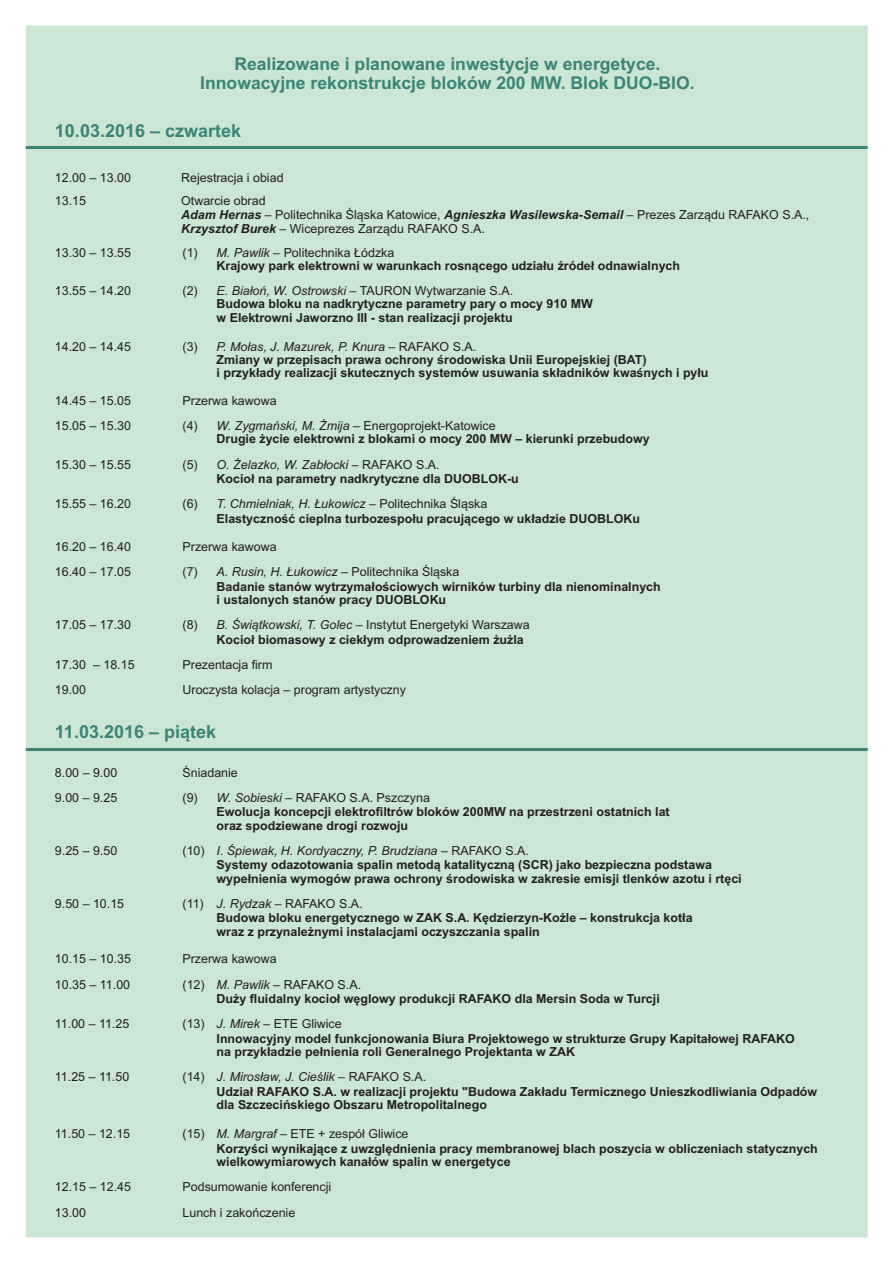
<style>
.page{position:relative;width:893px;height:1263px;background:#fff}
.page>*{position:absolute;margin:0;border:0;box-sizing:border-box;transform-origin:0 0}
.t1{font:700 18px "Arial";color:#3b8476}
.t2{font:700 17.55px/19.6px "Arial";color:#3b8476;text-align:center}
.t3{font:700 12.45px/14.5px "Arial";color:#231f20}
.t4{font:12.45px/14px "Arial";color:#231f20}
.s1{font-weight:700;font-style:italic}
.s2{font-weight:400}
.s3{font-weight:400;font-style:italic}
</style>
<div class="page">
<div style="left:25px;top:25px;width:843px;height:1213px;background:#cbe6d3"></div>
<h2 class="t2" style="left:200px;top:55px;width:496px">Realizowane i planowane inwestycje w energetyce.<br>Innowacyjne rekonstrukcje bloków 200 MW. Blok DUO-BIO.</h2>
<h1 class="t1" style="left:55px;top:124px;width:188px">10.03.2016 – czwartek</h1>
<p class="t4" style="left:55px;top:171px;width:78px">12.00 – 13.00</p>
<p class="t4" style="left:181px;top:171px;width:104px">Rejestracja i obiad</p>
<p class="t4" style="left:55px;top:195px;width:33px">13.15</p>
<p class="t4" style="left:181px;top:195px;width:630px">Otwarcie obrad<br><span class="s1">Adam Hernas</span> – Politechnika Śląska Katowice, <span class="s1">Agnieszka Wasilewska-Semail</span> – Prezes Zarządu RAFAKO S.A.,<br><span class="s1">Krzysztof Burek</span> – Wiceprezes Zarządu RAFAKO S.A.</p>
<p class="t4" style="left:55px;top:247px;width:78px">13.30 – 13.55</p>
<p class="t3" style="left:217px;top:247px;width:465px;line-height:13.2px;text-indent:-34px"><span class="s2">(1)</span> <span class="s3">M. Pawlik –</span> <span class="s2">Politechnika Łódzka<br></span>Krajowy park elektrowni w warunkach rosnącego udziału źródeł odnawialnych</p>
<p class="t4" style="left:55px;top:285px;width:78px">13.55 – 14.20</p>
<p class="t3" style="left:217px;top:285px;width:378px;line-height:13.2px;text-indent:-34px"><span class="s2">(2)</span> <span class="s3">E. Białoń, W. Ostrowski</span> <span class="s2">– TAURON Wytwarzanie S.A.<br></span>Budowa bloku na nadkrytyczne parametry pary o mocy 910 MW w Elektrowni Jaworzno III - stan realizacji projektu</p>
<p class="t4" style="left:55px;top:341px;width:78px">14.20 – 14.45</p>
<p class="t3" style="left:217px;top:341px;width:493px;line-height:13.2px;text-indent:-34px"><span class="s2">(3)</span> <span class="s3">P. Mołas, J. Mazurek, P. Knura</span> <span class="s2">– RAFAKO S.A.<br></span>Zmiany w przepisach prawa ochrony środowiska Unii Europejskiej (BAT)<br>i przykłady realizacji skutecznych systemów usuwania składników kwaśnych i pyłu</p>
<p class="t4" style="left:55px;top:395px;width:78px">14.45 – 15.05</p>
<p class="t4" style="left:183px;top:395px;width:96px">Przerwa kawowa</p>
<p class="t4" style="left:55px;top:420px;width:78px">15.05 – 15.30</p>
<p class="t3" style="left:217px;top:420px;width:435px;line-height:13.2px;text-indent:-34px"><span class="s2">(4)</span> <span class="s3">W. Zygmański, M. Żmija</span> <span class="s2">– Energoprojekt-Katowice<br></span>Drugie życie elektrowni z blokami o mocy 200 MW – kierunki przebudowy</p>
<p class="t4" style="left:55px;top:458px;width:78px">15.30 – 15.55</p>
<p class="t3" style="left:217px;top:458px;width:304px;text-indent:-34px"><span class="s2">(5)</span> <span class="s3">O. Żelazko, W. Zabłocki</span> <span class="s2">– RAFAKO S.A.<br></span>Kocioł na parametry nadkrytyczne dla DUOBLOK-u</p>
<p class="t4" style="left:55px;top:498px;width:78px">15.55 – 16.20</p>
<p class="t3" style="left:217px;top:498px;width:425px;text-indent:-34px"><span class="s2">(6)</span> <span class="s3">T. Chmielniak, H. Łukowicz –</span> <span class="s2">Politechnika Śląska<br></span>Elastyczność cieplna turbozespołu pracującego w układzie DUOBLOKu</p>
<p class="t4" style="left:55px;top:541px;width:78px">16.20 – 16.40</p>
<p class="t4" style="left:183px;top:541px;width:96px">Przerwa kawowa</p>
<p class="t4" style="left:55px;top:566px;width:78px">16.40 – 17.05</p>
<p class="t3" style="left:217px;top:565px;width:446px;text-indent:-34px"><span class="s2">(7)</span> <span class="s3">A. Rusin, H. Łukowicz</span> <span class="s2">– Politechnika Śląska<br></span>Badanie stanów wytrzymałościowych wirników turbiny dla nienominalnych</p>
<p class="t3" style="left:217px;top:593px;width:231px">i ustalonych stanów pracy DUOBLOKu</p>
<p class="t4" style="left:55px;top:619px;width:78px">17.05 – 17.30</p>
<p class="t3" style="left:217px;top:618px;width:315px;text-indent:-34px"><span class="s2">(8)</span> <span class="s3">B. Świątkowski, T. Golec</span> <span class="s2">– Instytut Energetyki Warszawa<br></span>Kocioł biomasowy z ciekłym odprowadzeniem żużla</p>
<p class="t4" style="left:55px;top:658px;width:81px">17.30 – 18.15</p>
<p class="t4" style="left:183px;top:658px;width:91px">Prezentacja firm</p>
<p class="t4" style="left:55px;top:684px;width:33px">19.00</p>
<p class="t4" style="left:183px;top:684px;width:225px">Uroczysta kolacja – program artystyczny</p>
<h1 class="t1" style="left:55px;top:725px;width:163px">11.03.2016 – piątek</h1>
<p class="t4" style="left:55px;top:766px;width:64px">8.00 – 9.00</p>
<p class="t4" style="left:183px;top:766px;width:57px">Śniadanie</p>
<p class="t4" style="left:55px;top:792px;width:64px">9.00 – 9.25</p>
<p class="t3" style="left:217px;top:791px;width:455px;text-indent:-34px"><span class="s2">(9)</span> <span class="s3">W. Sobieski</span> <span class="s2">– RAFAKO S.A. Pszczyna<br></span>Ewolucja koncepcji elektrofiltrów bloków 200MW na przestrzeni ostatnich lat</p>
<p class="t3" style="left:217px;top:819px;width:193px">oraz spodziewane drogi rozwoju</p>
<p class="t4" style="left:55px;top:845px;width:64px">9.25 – 9.50</p>
<p class="t3" style="left:217px;top:844px;width:497px;text-indent:-34px"><span class="s2">(10)</span> <span class="s3">I. Śpiewak, H. Kordyaczny, P. Brudziana</span> <span class="s2">– RAFAKO S.A.<br></span>Systemy odazotowania spalin metodą katalityczną (SCR) jako bezpieczna podstawa</p>
<p class="t3" style="left:217px;top:872px;width:527px">wypełnienia wymogów prawa ochrony środowiska w zakresie emisji tlenków azotu i rtęci</p>
<p class="t4" style="left:55px;top:898px;width:71px">9.50 – 10.15</p>
<p class="t3" style="left:217px;top:897px;width:477px;text-indent:-34px"><span class="s2">(11)</span> <span class="s3">J. Rydzak</span> <span class="s2">– RAFAKO S.A.<br></span>Budowa bloku energetycznego w ZAK S.A. Kędzierzyn-Koźle – konstrukcja kotła</p>
<p class="t3" style="left:217px;top:925px;width:325px">wraz z przynależnymi instalacjami oczyszczania spalin</p>
<p class="t4" style="left:55px;top:953px;width:78px">10.15 – 10.35</p>
<p class="t4" style="left:183px;top:953px;width:96px">Przerwa kawowa</p>
<p class="t4" style="left:55px;top:978px;width:77px">10.35 – 11.00</p>
<p class="t3" style="left:217px;top:978px;width:445px;text-indent:-34px"><span class="s2">(12)</span> <span class="s3">M. Pawlik</span> <span class="s2">– RAFAKO S.A.<br></span>Duży fluidalny kocioł węglowy produkcji RAFAKO dla Mersin Soda w Turcji</p>
<p class="t4" style="left:55px;top:1018px;width:76px">11.00 – 11.25</p>
<p class="t3" style="left:217px;top:1018px;width:580px;text-indent:-34px"><span class="s2">(13)</span> <span class="s3">J. Mirek</span> <span class="s2">– ETE Gliwice<br></span>Innowacyjny model funkcjonowania Biura Projektowego w strukturze Grupy Kapitałowej RAFAKO</p>
<p class="t3" style="left:217px;top:1046px;width:360px">na przykładzie pełnienia roli Generalnego Projektanta w ZAK</p>
<p class="t4" style="left:55px;top:1071px;width:76px">11.25 – 11.50</p>
<p class="t3" style="left:217px;top:1071px;width:602px;text-indent:-34px"><span class="s2">(14)</span> <span class="s3">J. Mirosław, J. Cieślik</span> <span class="s2">– RAFAKO S.A.<br></span>Udział RAFAKO S.A. w realizacji projektu "Budowa Zakładu Termicznego Unieszkodliwiania Odpadów</p>
<p class="t3" style="left:217px;top:1099px;width:272px">dla Szczecińskiego Obszaru Metropolitalnego</p>
<p class="t4" style="left:55px;top:1128px;width:77px">11.50 – 12.15</p>
<p class="t3" style="left:217px;top:1128px;width:603px;text-indent:-34px"><span class="s2">(15)</span> <span class="s3">M. Margraf</span> <span class="s2">– ETE + zespół Gliwice<br></span>Korzyści wynikające z uwzględnienia pracy membranowej blach poszycia w obliczeniach statycznych</p>
<p class="t3" style="left:217px;top:1156px;width:296px">wielkowymiarowych kanałów spalin w energetyce</p>
<p class="t4" style="left:55px;top:1181px;width:78px">12.15 – 12.45</p>
<p class="t4" style="left:183px;top:1181px;width:150px">Podsumowanie konferencji</p>
<p class="t4" style="left:55px;top:1206px;width:33px">13.00</p>
<p class="t4" style="left:183px;top:1206px;width:114px">Lunch i zakończenie</p>
</div>
